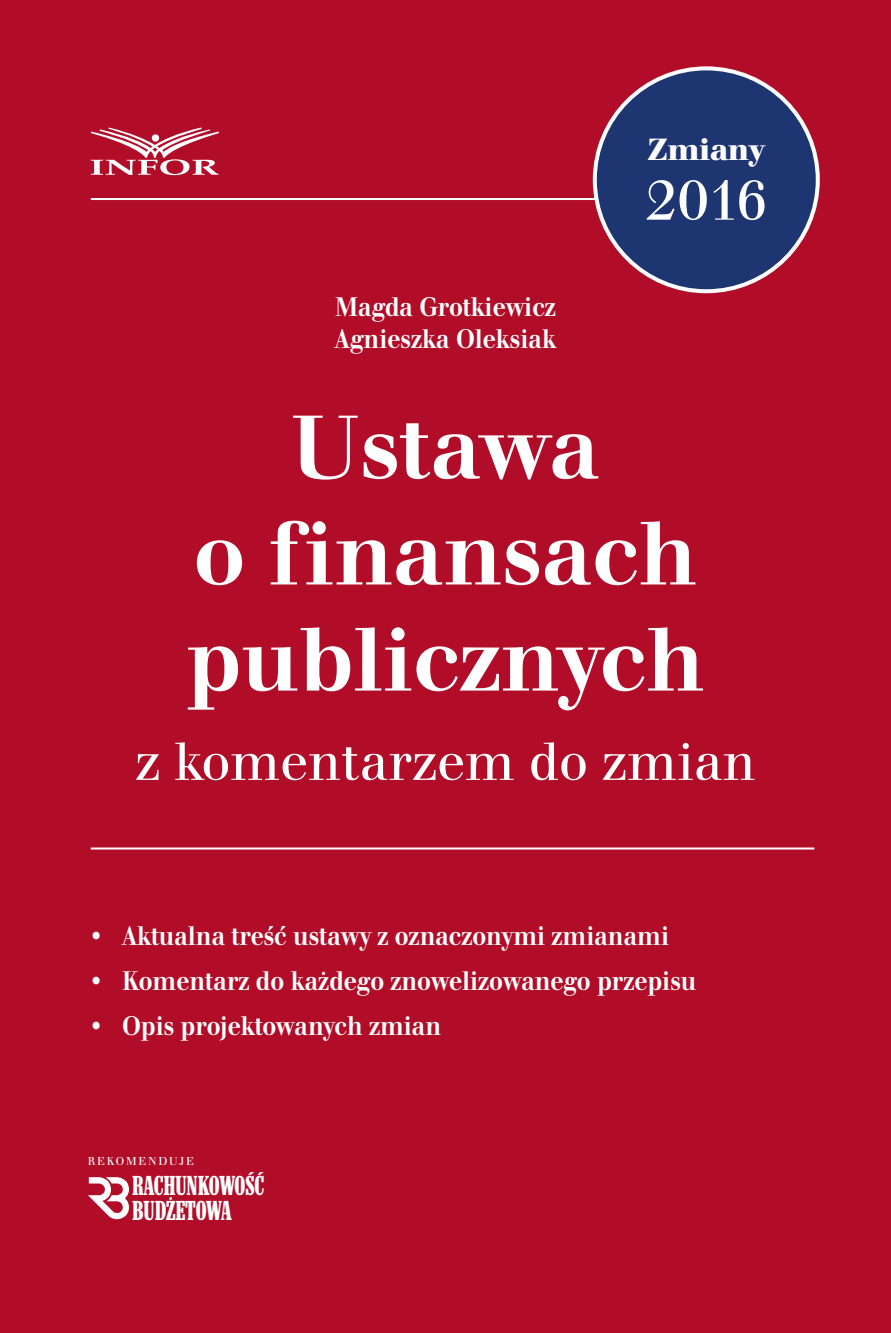
<style>
.page{position:relative;width:891px;height:1333px;background:#fff}
.page>*{position:absolute;margin:0;border:0;box-sizing:border-box;transform-origin:0 0}
.t1{font:500 94px/106px "Walbaum Buc TEE";color:#fff;text-align:center}
.t2{font:60px "Walbaum Buc TEE";color:#fff}
.t3{font:56px "Walbaum Buc TEE";color:#fff}
.t4{font:700 32px "Walbaum Buc TEE";color:#fff}
.t5{font:28.6px/24.2px "Marlboro DEE";color:#fff;scale:.96 1}
.t6{font:500 28px/32px "Walbaum Buc TEE";color:#fff;scale:.9 1}
.t7{font:12px "Walbaum Buc TEE";letter-spacing:.15em;color:#fff}
.s1{font-weight:700}
</style>
<div class="page">
<div style="left:0;top:0;width:890px;height:1332px;background:#b10d28"></div>
<hr style="left:91px;top:847px;width:723px;height:2px;background:#fff">
<hr style="left:91px;top:198px;width:723px;height:2px;background:#fff">
<svg style="left:91px;top:127px;width:128px;height:48px"></svg>
<div style="left:594px;top:68px;width:223px;height:223px;background:#1d3571;border-radius:50%"></div>
<svg style="left:88px;top:1177px;width:41px;height:42px"></svg>
<p class="t6" style="left:335px;top:291px;width:247px">Magda Grotkiewicz<br>Agnieszka Oleksiak</p>
<p class="t4" style="left:647px;top:131px;width:118px">Zmiany</p>
<p class="t2" style="left:644px;top:167px;width:124px">2016</p>
<p class="t1" style="left:186px;top:396px;width:520px">Ustawa<br>o finansach publicznych</p>
<p class="t3" style="left:135px;top:731px;width:622px">z komentarzem do zmian</p>
<p class="t6" style="left:88px;top:920px;width:647px"><span class="s1">•</span> Aktualna treść ustawy z oznaczonymi zmianami</p>
<p class="t6" style="left:88px;top:965px;width:677px"><span class="s1">•</span> Komentarz do każdego znowelizowanego przepisu</p>
<p class="t6" style="left:88px;top:1010px;width:394px"><span class="s1">•</span> Opis projektowanych zmian</p>
<p class="t7" style="left:88px;top:1153px;width:107px">Rekomenduje</p>
<p class="t5" style="left:132px;top:1174px;width:139px">RACHUNKOWOŚĆ<br>BUDŻETOWA</p>
</div>
